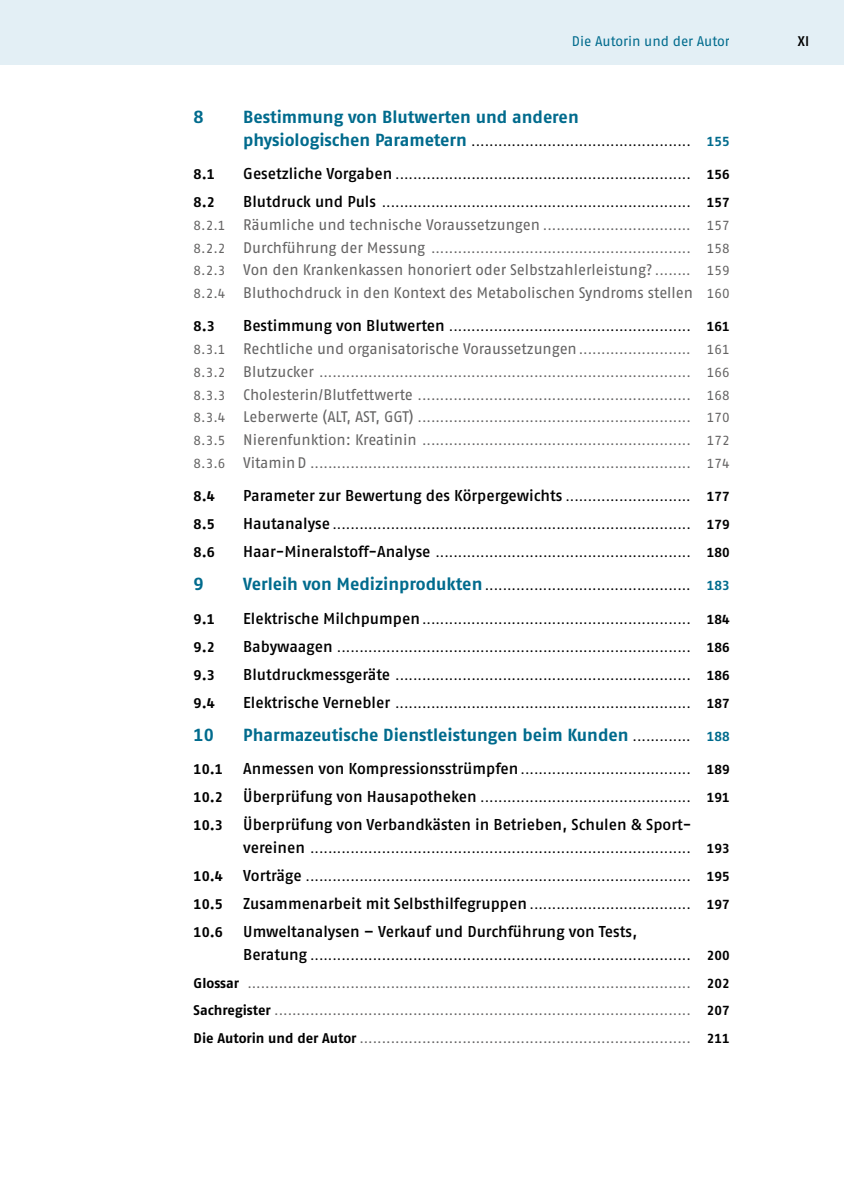
<style>
.page{position:relative;width:844px;height:1191px;background:#fff}
.page>*{position:absolute;margin:0;border:0;box-sizing:border-box;transform-origin:0 0}
.t1{font:700 17.5px "Fago Pro";color:#006b8d}
.t2{font:600 15.75px "Fago Pro";letter-spacing:-.005em;color:#000}
.t3{font:15.4px/22.8px "Fago Pro";letter-spacing:-.005em;color:#646363}
.t4{font:700 14px "Fago Pro";color:#000}
.t5{font:14px "Fago Pro";letter-spacing:-.005em;color:#006b8d}
.t6{font:600 14px "Fago Pro";color:#000}
.t7{font:13.12px "Fago Pro";color:#000}
.t8{font:13.12px/22.8px "Fago Pro";color:#646363;text-align:justify}
.s1{font-weight:700;font-size:17.5px;color:#006b8d}
.s2{font-weight:700;color:#006b8d}
.s3{font-weight:600;font-size:15.75px}
.s4{font-weight:700}
.s5{font-weight:600;font-size:15.75px;color:#000}
.s6{color:#000}
.s7{font-weight:700;color:#000}
.s8{font-size:15.4px}
.s9{font-size:13.12px}
.s10{font-weight:400;font-size:13.12px}
.s11{font-weight:700;font-size:13.12px}
.s12{font-weight:400;font-size:13.12px;color:#000}
.s13{font-weight:700;font-size:14px;color:#000}
</style>
<div class="page">
<div style="left:0;top:0;width:729px;height:64px;background:#e3eff5"></div>
<div style="left:729px;top:0;width:114px;height:64px;background:#e3eff5"></div>
<p class="t5" style="left:571px;top:32px;width:160px">Die Autorin und der Autor</p>
<p class="t6" style="left:797px;top:32px;width:13px">XI</p>
<h1 class="t1" style="left:193px;top:106px;width:12px">8</h1>
<h1 class="t1" style="left:243px;top:106px;width:337px">Bestimmung von Blutwerten und anderen</h1>
<p class="t7" style="left:243px;top:133px;width:488px"><span class="s1">physiologischen Parametern</span> ................................................. <span class="s2">155</span></p>
<p class="t4" style="left:193px;top:166px;width:23px">8.1</p>
<p class="t7" style="left:243px;top:167px;width:488px"><span class="s3">Gesetzliche Vorgaben</span> .................................................................. <span class="s4">156</span></p>
<p class="t4" style="left:193px;top:194px;width:23px">8.2</p>
<p class="t8" style="left:193px;top:191px;width:537px;text-indent:50px"><span class="s5">Blutdruck und Puls</span> <span class="s6">.....................................................................</span> <span class="s7">157<br></span>8.2.1 <span class="s8">Räumliche und technische Voraussetzungen</span> ................................. 157<br>8.2.2 <span class="s8">Durchführung der Messung</span> .......................................................... 158</p>
<p class="t3" style="left:193px;top:259px;width:537px"><span class="s9">8.2.3</span> Von den Krankenkassen honoriert oder Selbstzahlerleistung? <span class="s9">........ 159<br>8.2.4</span> Bluthochdruck in den Kontext des Metabolischen Syndroms stellen <span class="s9">160</span></p>
<p class="t4" style="left:193px;top:318px;width:23px">8.3</p>
<p class="t7" style="left:243px;top:319px;width:488px"><span class="s3">Bestimmung von Blutwerten</span> ...................................................... <span class="s4">161</span></p>
<p class="t3" style="left:193px;top:337px;width:537px"><span class="s9">8.3.1</span> Rechtliche und organisatorische Voraussetzungen<span class="s9">......................... 161</span></p>
<p class="t8" style="left:193px;top:361px;width:537px">8.3.2 <span class="s8">Blutzucker</span> ................................................................................... 166<br>8.3.3 <span class="s8">Cholesterin/Blutfettwerte</span> ............................................................. 168<br>8.3.4 <span class="s8">Leberwerte (ALT, AST, GGT)</span> ............................................................. 170<br>8.3.5 <span class="s8">Nierenfunktion: Kreatinin</span> ............................................................ 172<br>8.3.6 <span class="s8">VitaminD</span> ..................................................................................... 174</p>
<p class="t4" style="left:193px;top:488px;width:23px">8.4</p>
<p class="t2" style="left:243px;top:486px;width:488px">Parameter zur Bewertung des Körpergewichts <span class="s10">............................</span> <span class="s11">177</span></p>
<p class="t4" style="left:193px;top:516px;width:23px">8.5</p>
<p class="t7" style="left:243px;top:517px;width:488px"><span class="s3">Hautanalyse</span> ................................................................................ <span class="s4">179</span></p>
<p class="t4" style="left:193px;top:544px;width:23px">8.6</p>
<p class="t7" style="left:243px;top:545px;width:488px"><span class="s3">Haar-Mineralstoff-Analyse</span> ......................................................... <span class="s4">180</span></p>
<h1 class="t1" style="left:193px;top:574px;width:12px">9</h1>
<p class="t7" style="left:243px;top:578px;width:488px"><span class="s1">Verleih von Medizinprodukten</span> .............................................. <span class="s2">183</span></p>
<p class="t4" style="left:193px;top:610px;width:23px">9.1</p>
<p class="t7" style="left:243px;top:611px;width:488px"><span class="s3">Elektrische Milchpumpen</span> ............................................................ <span class="s4">184</span></p>
<p class="t4" style="left:193px;top:638px;width:23px">9.2</p>
<p class="t7" style="left:243px;top:639px;width:488px"><span class="s3">Babywaagen</span> ............................................................................... <span class="s4">186</span></p>
<p class="t4" style="left:193px;top:666px;width:23px">9.3</p>
<p class="t7" style="left:243px;top:667px;width:488px"><span class="s3">Blutdruckmessgeräte</span> .................................................................. <span class="s4">186</span></p>
<p class="t4" style="left:193px;top:694px;width:23px">9.4</p>
<p class="t7" style="left:243px;top:695px;width:488px"><span class="s3">Elektrische Vernebler</span> .................................................................. <span class="s4">187</span></p>
<h1 class="t1" style="left:193px;top:724px;width:22px">10</h1>
<h1 class="t1" style="left:243px;top:724px;width:488px">Pharmazeutische Dienstleistungen beim Kunden <span class="s12">.............</span> <span class="s9">188</span></h1>
<p class="t4" style="left:193px;top:761px;width:31px">10.1</p>
<p class="t7" style="left:243px;top:762px;width:488px"><span class="s3">Anmessen von Kompressionsstrümpfen</span> ...................................... <span class="s4">189</span></p>
<p class="t4" style="left:193px;top:789px;width:31px">10.2</p>
<p class="t7" style="left:243px;top:790px;width:488px"><span class="s3">Überprüfung von Hausapotheken</span> ............................................... <span class="s4">191</span></p>
<p class="t4" style="left:193px;top:817px;width:31px">10.3</p>
<p class="t2" style="left:243px;top:815px;width:447px">Überprüfung von Verbandkästen in Betrieben, Schulen &amp; Sport-</p>
<p class="t7" style="left:243px;top:840px;width:488px"><span class="s3">vereinen</span> ..................................................................................... <span class="s4">193</span></p>
<p class="t4" style="left:193px;top:867px;width:31px">10.4</p>
<p class="t7" style="left:243px;top:868px;width:488px"><span class="s3">Vorträge</span> ...................................................................................... <span class="s4">195</span></p>
<p class="t4" style="left:193px;top:895px;width:31px">10.5</p>
<p class="t7" style="left:243px;top:896px;width:488px"><span class="s3">Zusammenarbeit mit Selbsthilfegruppen</span> .................................... <span class="s4">197</span></p>
<p class="t4" style="left:193px;top:923px;width:31px">10.6</p>
<p class="t2" style="left:243px;top:922px;width:395px">Umweltanalysen – Verkauf und Durchführung von Tests,</p>
<p class="t8" style="left:193px;top:941px;width:537px;line-height:27.7px;text-indent:50px"><span class="s5">Beratung</span> <span class="s6">.....................................................................................</span> <span class="s7">200<br></span><span class="s13">Glossar</span> ................................................................................................... <span class="s7">202<br></span><span class="s13">Sachregister</span> ............................................................................................. <span class="s7">207<br></span><span class="s13">Die Autorin und der Autor</span> .......................................................................... <span class="s7">211</span></p>
</div>
